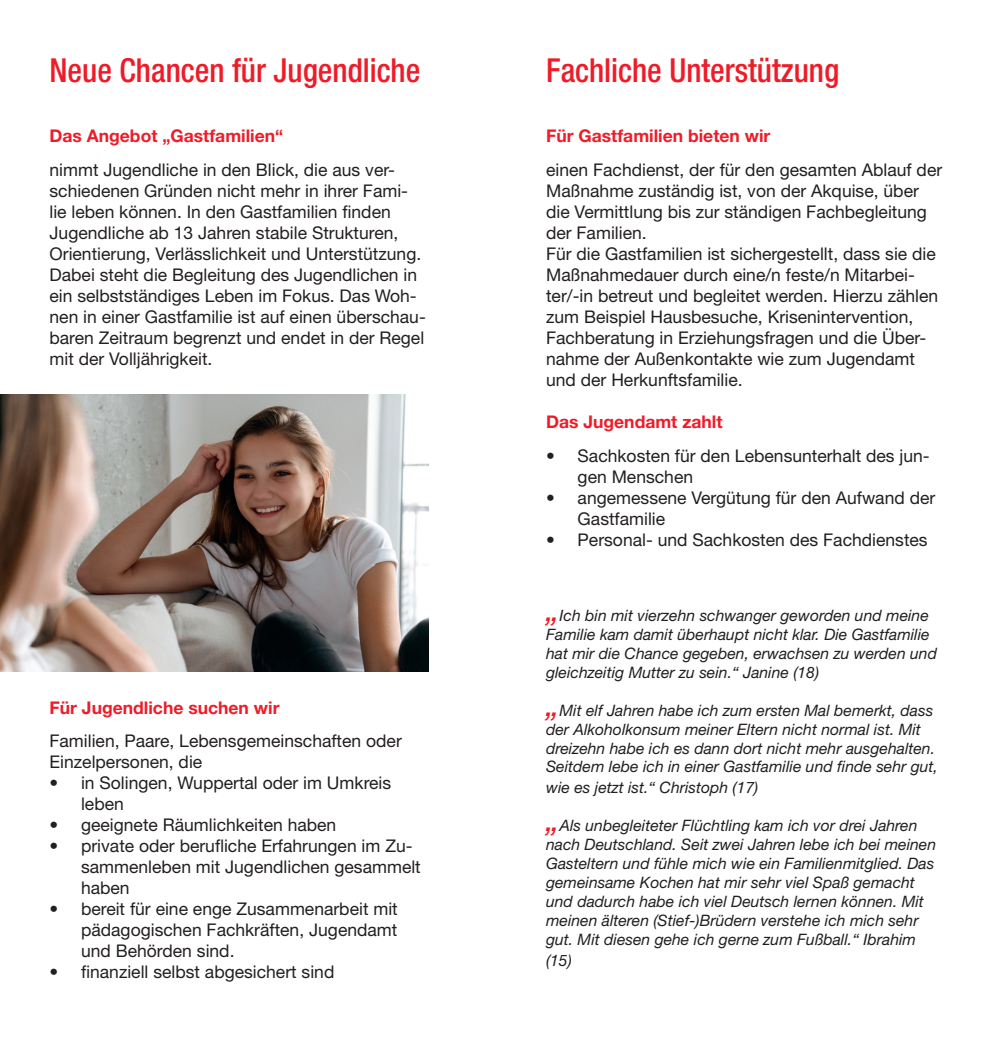
<style>
.page{position:relative;width:993px;height:1042px;background:#fff}
.page>*{position:absolute;margin:0;border:0;box-sizing:border-box;transform-origin:0 0}
.t1{font:500 condensed 33.07px "Helvetica Neue LT Std";color:#ee1c28;scale:.95 1}
.t2{font:17.5px/21px "Helvetica Neue LT Pro";color:#231f20}
.t3{font:700 17.5px "Helvetica Neue LT Pro";color:#ee1c28}
.t4{font:italic 15.75px/18.9px "Helvetica Neue LT Pro";color:#231f20}
.s1{font-size:31.5px;color:#ee1c28}
</style>
<div class="page">
<img style="left:0;top:394px;width:428px;height:277px">
<h1 class="t1" style="left:49px;top:50px;width:392px">Neue Chancen für Jugendliche</h1>
<p class="t3" style="left:49px;top:125px;width:235px">Das Angebot „Gastfamilien“</p>
<p class="t2" style="left:49px;top:159px;width:378px">nimmt Jugendliche in den Blick, die aus ver&shy;schiedenen Gründen nicht mehr in ihrer Fami&shy;lie leben können. In den Gastfamilien finden Jugendliche ab 13 Jahren stabile Strukturen, Orientierung, Verlässlichkeit und Unterstützung.<br>Dabei steht die Begleitung des Jugendlichen in ein selbstständiges Leben im Fokus. Das Woh&shy;nen in einer Gastfamilie ist auf einen überschau&shy;baren Zeitraum begrenzt und endet in der Regel mit der Volljährigkeit.</p>
<p class="t3" style="left:49px;top:696px;width:231px">Für Jugendliche suchen wir</p>
<p class="t2" style="left:49px;top:730px;width:354px">Familien, Paare, Lebensgemeinschaften oder<br>Einzelpersonen, die</p>
<p class="t2" style="left:81px;top:772px;width:311px;text-indent:-32px">• in Solingen, Wuppertal oder im Umkreis leben</p>
<p class="t2" style="left:49px;top:814px;width:288px">• geeignete Räumlichkeiten haben</p>
<p class="t2" style="left:81px;top:835px;width:341px;text-indent:-32px">• private oder berufliche Erfahrungen im Zu&shy;sammenleben mit Jugendlichen gesammelt haben</p>
<p class="t2" style="left:81px;top:898px;width:318px;text-align:justify;text-indent:-32px">• bereit für eine enge Zusammenarbeit mit pädagogischen Fachkräften, Jugendamt und Behörden sind.</p>
<p class="t2" style="left:49px;top:961px;width:286px">• finanziell selbst abgesichert sind</p>
<h1 class="t1" style="left:546px;top:50px;width:310px">Fachliche Unterstützung</h1>
<p class="t3" style="left:546px;top:125px;width:226px">Für Gastfamilien bieten wir</p>
<p class="t2" style="left:546px;top:159px;width:397px">einen Fachdienst, der für den gesamten Ablauf der Maßnahme zuständig ist, von der Akquise, über die Vermittlung bis zur ständigen Fachbegleitung der Familien.<br>Für die Gastfamilien ist sichergestellt, dass sie die Maßnahmedauer durch eine/n feste/n Mitarbei&shy;ter/-in betreut und begleitet werden. Hierzu zählen zum Beispiel Hausbesuche, Krisenintervention, Fachberatung in Erziehungsfragen und die Über&shy;nahme der Außenkontakte wie zum Jugendamt und der Herkunftsfamilie.</p>
<p class="t3" style="left:546px;top:411px;width:178px">Das Jugendamt zahlt</p>
<p class="t2" style="left:577px;top:444px;width:353px;text-indent:-32px">• Sachkosten für den Lebensunterhalt des jun&shy;gen Menschen</p>
<p class="t2" style="left:577px;top:486px;width:359px;text-indent:-32px">• angemessene Vergütung für den Aufwand der<br>Gastfamilie</p>
<p class="t2" style="left:546px;top:528px;width:383px">• Personal- und Sachkosten des Fachdienstes</p>
<p class="t4" style="left:546px;top:606px;width:392px"><span class="s1">„</span>Ich bin mit vierzehn schwanger geworden und meine Familie kam damit überhaupt nicht klar. Die Gastfamilie hat mir die Chance gegeben, erwachsen zu werden und gleichzeitig Mutter zu sein.“ Janine (18)</p>
<p class="t4" style="left:546px;top:700px;width:393px"><span class="s1">„</span>Mit elf Jahren habe ich zum ersten Mal bemerkt, dass der Alkoholkonsum meiner Eltern nicht normal ist. Mit dreizehn habe ich es dann dort nicht mehr ausgehalten.<br>Seitdem lebe ich in einer Gastfamilie und finde sehr gut,</p>
<p class="t4" style="left:546px;top:778px;width:214px">wie es jetzt ist.“ Christoph (17)</p>
<p class="t4" style="left:546px;top:816px;width:391px"><span class="s1">„</span>Als unbegleiteter Flüchtling kam ich vor drei Jahren nach Deutschland. Seit zwei Jahren lebe ich bei meinen Gasteltern und fühle mich wie ein Familienmitglied. Das gemeinsame Kochen hat mir sehr viel Spaß gemacht und dadurch habe ich viel Deutsch lernen können. Mit meinen älteren (Stief-)Brüdern verstehe ich mich sehr gut. Mit diesen gehe ich gerne zum Fußball.“ Ibrahim</p>
<p class="t4" style="left:546px;top:950px;width:27px">(15)</p>
</div>
